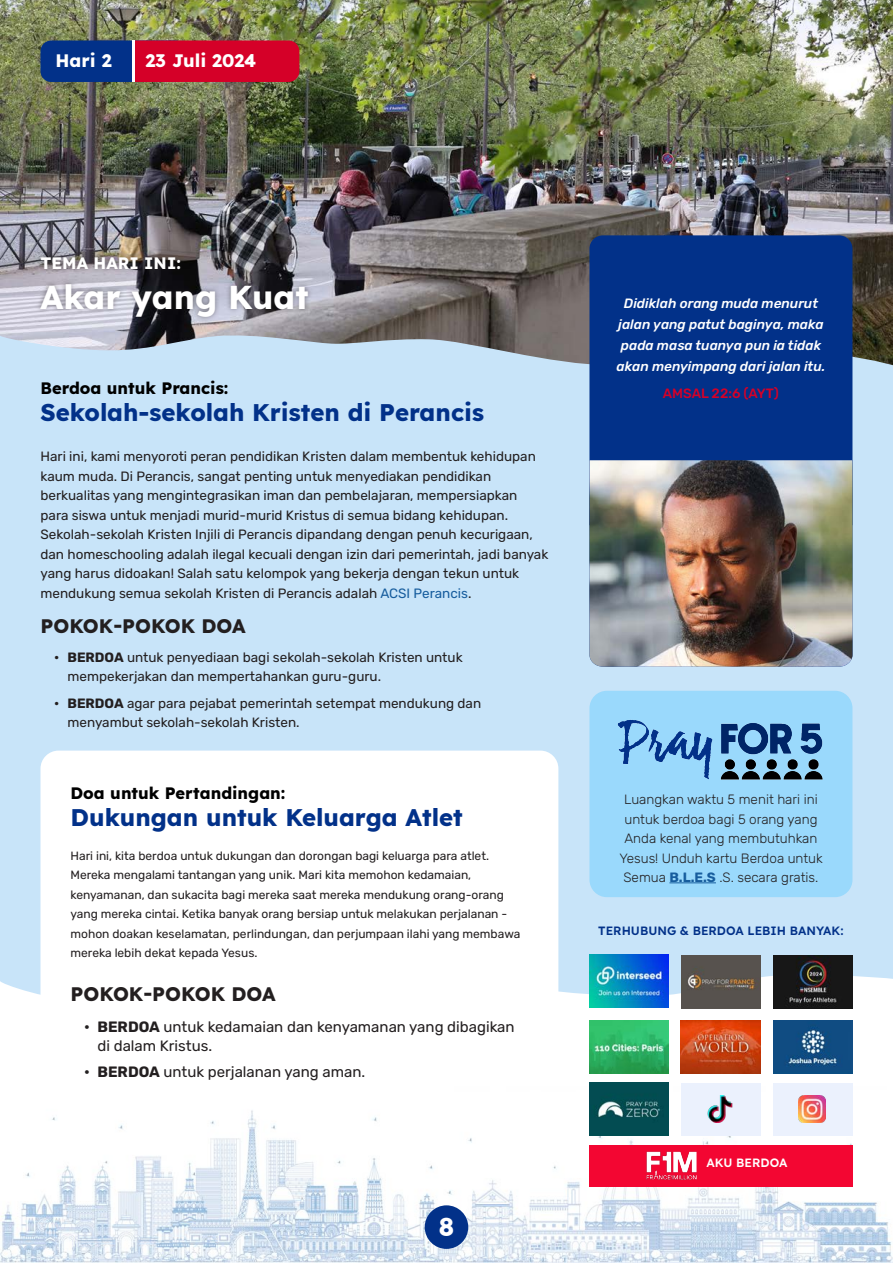
<style>
.page{position:relative;width:893px;height:1263px;background:#fff}
.page>*{position:absolute;margin:0;border:0;box-sizing:border-box;transform-origin:0 0}
.Heading_1{font:700 33px "Lexend";color:#fff}
.t1{font:700 25.5px "Lexend";color:#fff}
.Heading_2{font:700 24px "Lexend";color:#023189}
.Prayer_Point_Title{font:700 19.5px "Lexend";color:#231f20}
.Date_No{font:700 18px "Lexend";color:#fff}
.Day_No{font:700 18px "Lexend";color:#fff}
.Prayer_Theme{font:700 16.5px "Lexend";color:#000}
.Theme_title{font:700 16.5px "Lexend";color:#fff}
.t2{font:15px/19.5px "Rubik";color:#231f20}
.t3{font:13.5px/19.5px "Rubik";color:#231f20}
.Pray_for_5{font:300 13.5px/19.5px "Rubik";color:#231f20;text-align:center}
.Bible_Verse{font:italic 500 13.5px/21px "Rubik";color:#fff;text-align:center}
.Bible_Name{font:500 13.5px "Rubik";color:#d50028}
.t4{font:12px/19.5px "Rubik";color:#231f20}
.Read_More_Button{font:600 12px "Lexend";color:#023189}
.t5{font:600 12px "Lexend";color:#fff}
.s1{color:#175d9e}
.s2{font-weight:700}
.s3{font-weight:700;color:#175d9e}
</style>
<div class="page">
<img style="left:0;top:1086px;width:893px;height:177px">
<div style="left:425px;top:1205px;width:43px;height:44px;background:#023189;border-radius:50%"></div>
<img style="left:0;top:0;width:893px;height:333px">
<div style="left:0;top:333px;width:893px;height:668px;background:#c8e4f9"></div>
<div style="left:589px;top:235px;width:263px;height:225px;background:#023189"></div>
<div style="left:35px;top:252px;width:278px;height:70px;background:#231f20;opacity:.51"></div>
<img style="left:589px;top:460px;width:263px;height:207px">
<div style="left:41px;top:41px;width:145px;height:41px;background:#023189;border-radius:11px"></div>
<div style="left:135px;top:41px;width:164px;height:41px;background:#d50028"></div>
<hr style="left:132px;top:40px;width:3px;height:42px;background:#fff">
<div style="left:40px;top:751px;width:518px;height:314px;background:#fff;border-radius:18px"></div>
<div style="left:589px;top:691px;width:263px;height:206px;background:#9ad9fc;border-radius:17px"></div>
<img style="left:618px;top:720px;width:205px;height:59px">
<img style="left:589px;top:954px;width:80px;height:53px">
<img style="left:681px;top:955px;width:80px;height:53px">
<img style="left:773px;top:955px;width:79px;height:53px">
<img style="left:589px;top:1020px;width:80px;height:53px">
<img style="left:681px;top:1020px;width:79px;height:53px">
<img style="left:773px;top:1020px;width:79px;height:53px">
<img style="left:589px;top:1083px;width:79px;height:53px">
<div style="left:681px;top:1083px;width:79px;height:53px;background:#ebf1fd"></div>
<div style="left:773px;top:1083px;width:79px;height:53px;background:#ebf1fd"></div>
<img style="left:707px;top:1095px;width:26px;height:28px">
<img style="left:799px;top:1095px;width:27px;height:28px">
<hr style="left:669px;top:882px;width:47px;height:1px;background:#175d9e">
<div style="left:589px;top:1145px;width:263px;height:41px;background:#f30632"></div>
<img style="left:646px;top:1151px;width:50px;height:29px">
<p class="Day_No" style="left:56px;top:47px;width:58px">Hari 2</p>
<p class="Date_No" style="left:145px;top:47px;width:112px">23 Juli 2024</p>
<p class="Theme_title" style="left:40px;top:250px;width:142px">TEMA HARI INI:</p>
<p class="Heading_1" style="left:40px;top:271px;width:270px">Akar yang Kuat</p>
<p class="Prayer_Theme" style="left:40px;top:374px;width:189px">Berdoa untuk Prancis:</p>
<p class="Heading_2" style="left:40px;top:393px;width:445px">Sekolah-sekolah Kristen di Perancis</p>
<p class="t3" style="left:40px;top:447px;width:509px">Hari ini, kami menyoroti peran pendidikan Kristen dalam membentuk kehidupan kaum muda. Di Perancis, sangat penting untuk menyediakan pendidikan berkualitas yang mengintegrasikan iman dan pembelajaran, mempersiapkan para siswa untuk menjadi murid-murid Kristus di semua bidang kehidupan.<br>Sekolah-sekolah Kristen Injili di Perancis dipandang dengan penuh kecurigaan, dan homeschooling adalah ilegal kecuali dengan izin dari pemerintah, jadi banyak yang harus didoakan! Salah satu kelompok yang bekerja dengan tekun untuk mendukung semua sekolah Kristen di Perancis adalah <span class="s1">ACSI Perancis</span>.</p>
<p class="Prayer_Point_Title" style="left:40px;top:610px;width:207px">POKOK-POKOK DOA</p>
<p class="t3" style="left:68px;top:648px;width:397px;text-indent:-14px"><span class="s2">• BERDOA</span> untuk penyediaan bagi sekolah-sekolah Kristen untuk mempekerjakan dan mempertahankan guru-guru.</p>
<p class="t3" style="left:68px;top:694px;width:415px;text-indent:-14px"><span class="s2">• BERDOA</span> agar para pejabat pemerintah setempat mendukung dan menyambut sekolah-sekolah Kristen.</p>
<p class="Prayer_Theme" style="left:70px;top:780px;width:216px">Doa untuk Pertandingan:</p>
<p class="Heading_2" style="left:70px;top:798px;width:394px">Dukungan untuk Keluarga Atlet</p>
<p class="t4" style="left:70px;top:846px;width:451px">Hari ini, kita berdoa untuk dukungan dan dorongan bagi keluarga para atlet.<br>Mereka mengalami tantangan yang unik. Mari kita memohon kedamaian, kenyamanan, dan sukacita bagi mereka saat mereka mendukung orang-orang yang mereka cintai. Ketika banyak orang bersiap untuk melakukan perjalanan - mohon doakan keselamatan, perlindungan, dan perjumpaan ilahi yang membawa mereka lebih dekat kepada Yesus.</p>
<p class="Prayer_Point_Title" style="left:70px;top:978px;width:207px">POKOK-POKOK DOA</p>
<p class="t2" style="left:98px;top:1017px;width:419px;text-indent:-14px"><span class="s2">• BERDOA</span> untuk kedamaian dan kenyamanan yang dibagikan di dalam Kristus.</p>
<p class="t2" style="left:84px;top:1063px;width:283px"><span class="s2">• BERDOA</span> untuk perjalanan yang aman.</p>
<h2 class="t1" style="left:439px;top:1206px;width:17px">8</h2>
<p class="Bible_Verse" style="left:617px;top:293px;width:210px">Didiklah orang muda menurut jalan yang patut baginya, maka pada masa tuanya pun ia tidak akan menyimpang dari jalan itu.</p>
<p class="Bible_Name" style="left:663px;top:386px;width:118px">AMSAL 22:6 (AYT)</p>
<p class="Pray_for_5" style="left:619px;top:790px;width:205px">Luangkan waktu 5 menit hari ini untuk berdoa bagi 5 orang yang<br>Anda kenal yang membutuhkan<br>Yesus! Unduh kartu Berdoa untuk<br>Semua <span class="s3">B.L.E.S</span> .S. secara gratis.</p>
<p class="Read_More_Button" style="left:598px;top:921px;width:247px">TERHUBUNG &amp; BERDOA LEBIH BANYAK:</p>
<p class="t5" style="left:706px;top:1154px;width:82px">AKU BERDOA</p>
</div>
